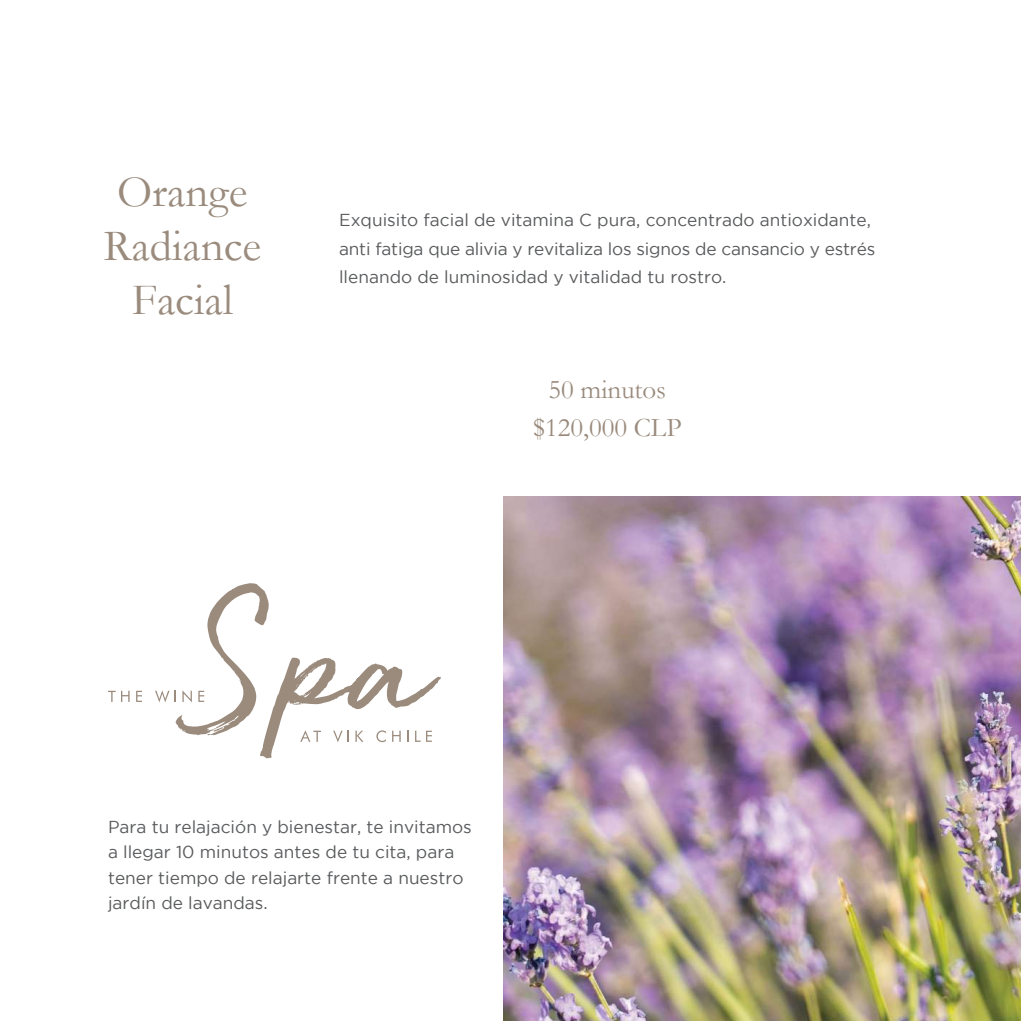
<style>
.page{position:relative;width:1021px;height:1021px;background:#fff}
.page>*{position:absolute;margin:0;border:0;box-sizing:border-box;transform-origin:0 0}
.t1{font:45px/54px "Garamond";color:#9a8b7d;text-align:center}
.t2{font:27px/37.5px "Garamond";color:#9a8b7d;text-align:center}
.t3{font:17.25px/25.5px "Gotham";color:#595a5c}
</style>
<div class="page">
<svg style="left:108px;top:690px;width:22px;height:12px"></svg>
<svg style="left:136px;top:690px;width:6px;height:12px"></svg>
<svg style="left:155px;top:690px;width:14px;height:12px"></svg>
<svg style="left:175px;top:583px;width:266px;height:175px"></svg>
<img style="left:503px;top:496px;width:517px;height:524px">
<h1 class="t1" style="left:103px;top:164px;width:159px">Orange<br>Radiance<br>Facial</h1>
<p class="t3" style="left:339px;top:205px;width:537px;line-height:28.5px">Exquisito facial de vitamina C pura, concentrado antioxidante, anti fatiga que alivia y revitaliza los signos de cansancio y estrés llenando de luminosidad y vitalidad tu rostro.</p>
<h2 class="t2" style="left:533px;top:370px;width:150px">50 minutos $120,000 CLP</h2>
<p class="t3" style="left:108px;top:813px;width:365px">Para tu relajación y bienestar, te invitamos a llegar 10 minutos antes de tu cita, para tener tiempo de relajarte frente a nuestro jardín de lavandas.</p>
</div>
